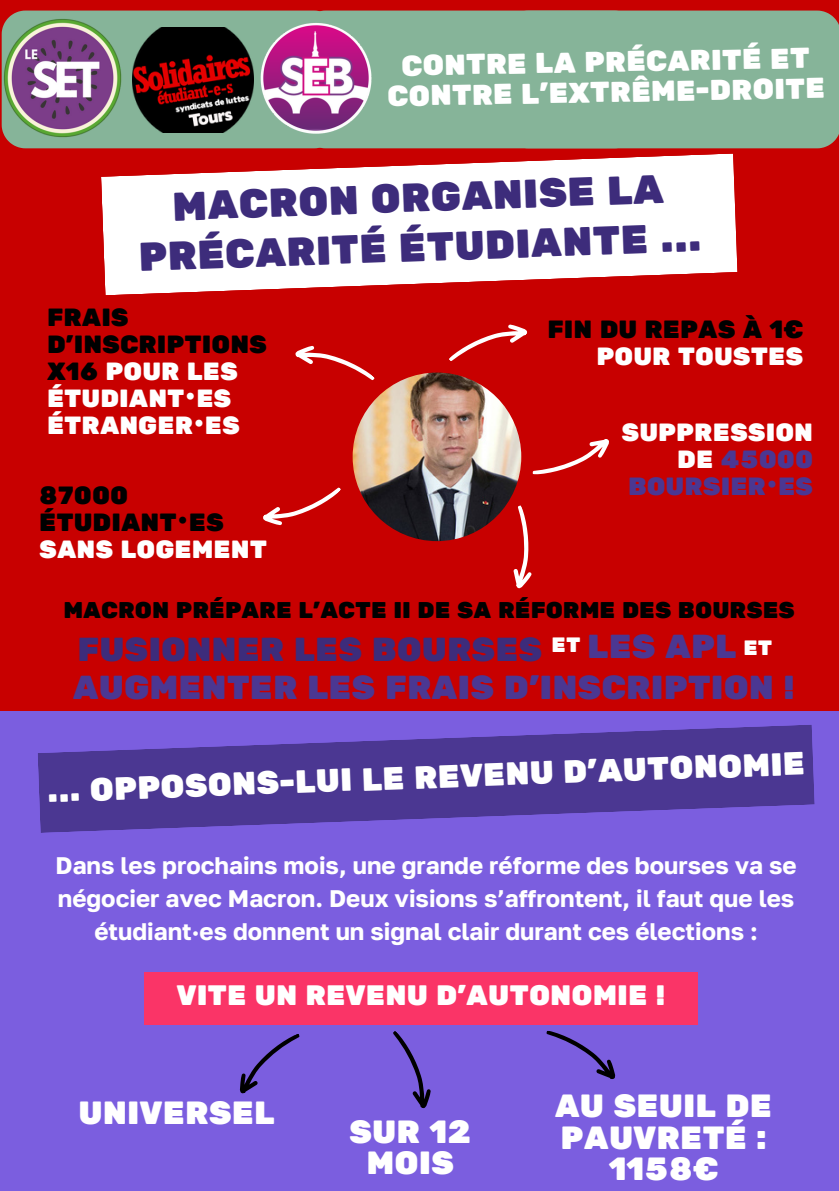
<style>
.page{position:relative;width:839px;height:1191px;background:#fff}
.page>*{position:absolute;margin:0;border:0;box-sizing:border-box;transform-origin:0 0}
.t1{font:40px/49.4px "Rubik One";color:#3d2c7b;text-align:center}
.t2{font:33.2px "Rubik One";color:#4b3792}
.t3{font:33.2px "Rubik One";color:#3d2c7b}
.t4{font:32px/31.6px "Rubik One";color:#fff;text-align:center}
.t5{font:28.6px/30.2px "Rubik One";color:#fff;text-align:center}
.t6{font:28px "Rubik One";color:#fff}
.t7{font:24.8px/27px "Rubik One";color:#000;text-align:right}
.t8{font:24.8px/27px "Rubik One";color:#fff}
.t9{font:24.8px/27px "Rubik One";color:#4b3792;text-align:right}
.t10{font:700 24px/33px "Golos Text";color:#fff;text-align:center}
.t11{font:22.6px "Rubik One";color:#000}
.t12{font:20.6px "Rubik One";color:#fff}
.s1{color:#000}
.s2{color:#fff}
</style>
<div class="page">
<div style="left:0;top:0;width:838px;height:1191px;background:#c80000"></div>
<div style="left:0;top:711px;width:838px;height:480px;background:#7b5edf"></div>
<svg style="left:101px;top:153px;width:636px;height:142px;fill:#fff"></svg>
<img style="left:352px;top:373px;width:169px;height:168px;border-radius:50%">
<svg style="left:263px;top:487px;width:78px;height:39px"></svg>
<svg style="left:295px;top:345px;width:80px;height:62px"></svg>
<svg style="left:448px;top:324px;width:80px;height:62px"></svg>
<svg style="left:532px;top:439px;width:77px;height:36px"></svg>
<svg style="left:484px;top:505px;width:48px;height:84px"></svg>
<svg style="left:38px;top:725px;width:776px;height:108px;fill:#4b3792"></svg>
<div style="left:144px;top:972px;width:553px;height:52px;background:#fa3467"></div>
<svg style="left:239px;top:1034px;width:61px;height:60px"></svg>
<svg style="left:546px;top:1030px;width:70px;height:49px"></svg>
<svg style="left:393px;top:1031px;width:38px;height:78px"></svg>
<div style="left:638px;top:11px;width:200px;height:137px;background:#86b499"></div>
<div style="left:338px;top:11px;width:300px;height:137px;background:#86b499"></div>
<div style="left:10px;top:11px;width:328px;height:137px;background:#86b499"></div>
<img style="left:1px;top:13px;width:127px;height:130px">
<img style="left:132px;top:27px;width:122px;height:105px">
<img style="left:258px;top:20px;width:117px;height:117px">
<p class="t5" style="left:386px;top:52px;width:439px;rotate:-1deg">CONTRE LA PRÉCARITÉ ET<br>CONTRE L’EXTRÊME-DROITE</p>
<p class="t1" style="left:136px;top:184px;width:565px;rotate:-2deg">MACRON ORGANISE LA<br>PRÉCARITÉ ÉTUDIANTE ...</p>
<p class="t8" style="left:47px;top:304px;width:221px"><span class="s1">FRAIS<br>D’INSCRIPTIONS<br>X16</span> POUR LES<br>ÉTUDIANT·ES<br>ÉTRANGER·ES</p>
<p class="t7" style="left:547px;top:317px;width:257px">FIN DU REPAS À 1€<br><span class="s2">POUR TOUSTES</span></p>
<p class="t9" style="left:621px;top:420px;width:193px"><span class="s2">SUPPRESSION<br>DE</span> 45000<br>BOURSIER·ES</p>
<p class="t7" style="left:39px;top:482px;width:229px;text-align:left">87000<br>ÉTUDIANT·ES<br><span class="s2">SANS LOGEMENT</span></p>
<p class="t11" style="left:63px;top:597px;width:733px">MACRON PRÉPARE L’ACTE II DE SA RÉFORME DES BOURSES</p>
<p class="t3" style="left:77px;top:630px;width:466px">FUSIONNER LES BOURSES</p>
<p class="t12" style="left:551px;top:633px;width:30px">ET</p>
<p class="t2" style="left:587px;top:627px;width:151px">LES APL</p>
<p class="t12" style="left:743px;top:636px;width:30px">ET</p>
<p class="t2" style="left:73px;top:668px;width:723px">AUGMENTER LES FRAIS D’INSCRIPTION !</p>
<p class="t4" style="left:47px;top:776px;width:759px;rotate:-2deg">... OPPOSONS-LUI LE REVENU D’AUTONOMIE</p>
<p class="t10" style="left:55px;top:848px;width:742px">Dans les prochains mois, une grande réforme des bourses va se négocier avec Macron. Deux visions s’affrontent, il faut que les étudiant·es donnent un signal clair durant ces élections :</p>
<p class="t6" style="left:176px;top:979px;width:490px">VITE UN REVENU D’AUTONOMIE !</p>
<p class="t4" style="left:79px;top:1098px;width:198px">UNIVERSEL</p>
<p class="t4" style="left:349px;top:1117px;width:124px">SUR 12<br>MOIS</p>
<p class="t4" style="left:555px;top:1092px;width:219px">AU SEUIL DE<br>PAUVRETÉ :<br>1158€</p>
</div>
